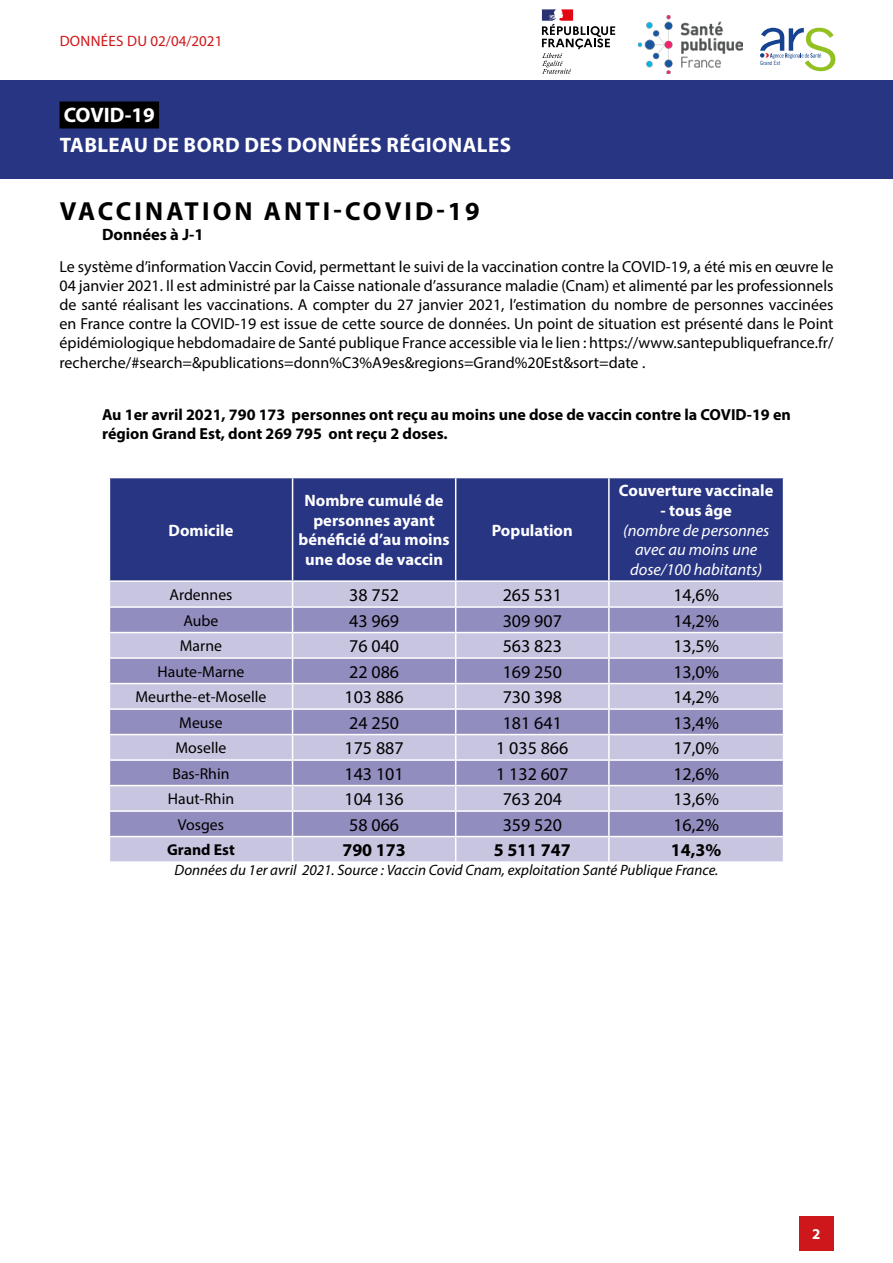
<style>
.page{position:relative;width:893px;height:1263px;background:#fff}
.page>*{position:absolute;margin:0;border:0;box-sizing:border-box;transform-origin:0 0}
.t1{font:700 26.25px "Myriad Pro";letter-spacing:.12em;color:#000}
.t2{font:700 21px/29.4px "Myriad Pro";letter-spacing:.02em;color:#fff}
.t3{font:18px "Myriad Pro";color:#000}
.t4{font:700 18px "Myriad Pro";color:#000}
.t5{font:700 16.5px/19.8px "Myriad Pro";color:#fff;text-align:center}
.t6{font:italic 16.5px/19.8px "Myriad Pro";color:#fff;text-align:center}
.t7{font:700 16.5px "Myriad Pro";color:#000}
.t8{font:16.05px/19.2px "Myriad Pro";color:#000;text-align:justify}
.t9{font:700 16.05px/19.2px "Myriad Pro";color:#000}
.t10{font:15.75px "Myriad Pro";color:#000}
.t11{font:700 15.75px "Myriad Pro";color:#000}
.t12{font:italic 15px "Myriad Pro";color:#000}
.t13{font:15px "Myriad Pro";letter-spacing:.02em;color:#cd171a}
.t14{font:700 15px "Myriad Pro";color:#fff}
.t15{font:5.85px "Trade Gothic LT Std Cn 18";color:#154390}
</style>
<div class="page">
<div style="left:0;top:80px;width:893px;height:99px;background:#283583"></div>
<div style="left:60px;top:101px;width:99px;height:27px;background:#000"></div>
<div style="left:799px;top:1216px;width:34px;height:34px;background:#cd171a"></div>
<img style="left:638px;top:15px;width:104px;height:59px">
<svg style="left:760px;top:28px;width:75px;height:43px"></svg>
<svg style="left:542px;top:9px;width:73px;height:65px"></svg>
<div style="left:110px;top:478px;width:673px;height:102px;background:#283583"></div>
<div style="left:110px;top:582px;width:673px;height:279px;background:#c8c5e0"></div>
<svg style="left:110px;top:608px;width:673px;height:228px;background:#aaa6cd"></svg>
<hr style="left:292px;top:478px;width:1px;height:102px;background:#fff">
<hr style="left:455px;top:478px;width:1px;height:102px;background:#fff">
<hr style="left:608px;top:478px;width:2px;height:102px;background:#fff">
<hr style="left:608px;top:582px;width:2px;height:24px;background:#fff">
<hr style="left:109px;top:606px;width:184px;height:2px;background:#fff">
<hr style="left:293px;top:606px;width:163px;height:2px;background:#fff">
<hr style="left:456px;top:606px;width:153px;height:2px;background:#fff">
<hr style="left:609px;top:606px;width:175px;height:2px;background:#fff">
<hr style="left:608px;top:608px;width:2px;height:24px;background:#fff">
<hr style="left:109px;top:632px;width:184px;height:1px;background:#fff">
<hr style="left:293px;top:632px;width:163px;height:1px;background:#fff">
<hr style="left:456px;top:632px;width:153px;height:1px;background:#fff">
<hr style="left:609px;top:632px;width:175px;height:1px;background:#fff">
<hr style="left:608px;top:633px;width:2px;height:24px;background:#fff">
<hr style="left:109px;top:657px;width:184px;height:2px;background:#fff">
<hr style="left:293px;top:657px;width:163px;height:2px;background:#fff">
<hr style="left:456px;top:657px;width:153px;height:2px;background:#fff">
<hr style="left:609px;top:657px;width:175px;height:2px;background:#fff">
<hr style="left:608px;top:659px;width:2px;height:24px;background:#fff">
<hr style="left:109px;top:683px;width:184px;height:1px;background:#fff">
<hr style="left:293px;top:683px;width:163px;height:1px;background:#fff">
<hr style="left:456px;top:683px;width:153px;height:1px;background:#fff">
<hr style="left:609px;top:683px;width:175px;height:1px;background:#fff">
<hr style="left:608px;top:684px;width:2px;height:24px;background:#fff">
<hr style="left:109px;top:708px;width:184px;height:2px;background:#fff">
<hr style="left:293px;top:708px;width:163px;height:2px;background:#fff">
<hr style="left:456px;top:708px;width:153px;height:2px;background:#fff">
<hr style="left:609px;top:708px;width:175px;height:2px;background:#fff">
<hr style="left:608px;top:710px;width:2px;height:24px;background:#fff">
<hr style="left:109px;top:734px;width:184px;height:1px;background:#fff">
<hr style="left:293px;top:734px;width:163px;height:1px;background:#fff">
<hr style="left:456px;top:734px;width:153px;height:1px;background:#fff">
<hr style="left:609px;top:734px;width:175px;height:1px;background:#fff">
<hr style="left:608px;top:735px;width:2px;height:24px;background:#fff">
<hr style="left:109px;top:759px;width:184px;height:2px;background:#fff">
<hr style="left:293px;top:759px;width:163px;height:2px;background:#fff">
<hr style="left:456px;top:759px;width:153px;height:2px;background:#fff">
<hr style="left:609px;top:759px;width:175px;height:2px;background:#fff">
<hr style="left:608px;top:761px;width:2px;height:24px;background:#fff">
<hr style="left:109px;top:785px;width:184px;height:1px;background:#fff">
<hr style="left:293px;top:785px;width:163px;height:1px;background:#fff">
<hr style="left:456px;top:785px;width:153px;height:1px;background:#fff">
<hr style="left:609px;top:785px;width:175px;height:1px;background:#fff">
<hr style="left:608px;top:786px;width:2px;height:24px;background:#fff">
<hr style="left:109px;top:810px;width:184px;height:2px;background:#fff">
<hr style="left:293px;top:810px;width:163px;height:2px;background:#fff">
<hr style="left:456px;top:810px;width:153px;height:2px;background:#fff">
<hr style="left:609px;top:810px;width:175px;height:2px;background:#fff">
<hr style="left:608px;top:812px;width:2px;height:24px;background:#fff">
<hr style="left:109px;top:836px;width:184px;height:1px;background:#fff">
<hr style="left:293px;top:836px;width:163px;height:1px;background:#fff">
<svg style="left:292px;top:582px;width:1px;height:279px"></svg>
<hr style="left:456px;top:836px;width:153px;height:1px;background:#fff">
<svg style="left:455px;top:582px;width:1px;height:279px"></svg>
<hr style="left:609px;top:836px;width:175px;height:1px;background:#fff">
<hr style="left:608px;top:837px;width:2px;height:24px;background:#fff">
<p class="t13" style="left:60px;top:31px;width:164px">DONNÉES DU 02/04/2021</p>
<h2 class="t2" style="left:60px;top:100px;width:453px">COVID-19<br>TABLEAU DE BORD DES DONNÉES RÉGIONALES</h2>
<p class="t15" style="left:760px;top:59px;width:22px">Grand Est</p>
<h1 class="t1" style="left:60px;top:194px;width:421px">VACCINATION ANTI-COVID-19</h1>
<p class="t7" style="left:102px;top:224px;width:103px">Données à J-1</p>
<p class="t8" style="left:60px;top:256px;width:775px">Le système d’information Vaccin Covid, permettant le suivi de la vaccination contre la COVID-19, a été mis en œuvre le 04 janvier 2021. Il est administré par la Caisse nationale d’assurance maladie (Cnam) et alimenté par les professionnels de santé réalisant les vaccinations. A compter du 27 janvier 2021, l’estimation du nombre de personnes vaccinées en France contre la COVID-19 est issue de cette source de données. Un point de situation est présenté dans le Point épidémiologique hebdomadaire de Santé publique France accessible via le lien : https://www.santepubliquefrance.fr/ recherche/#search=&amp;publications=donn%C3%A9es&amp;regions=Grand%20Est&amp;sort=date .</p>
<p class="t9" style="left:102px;top:404px;width:690px">Au 1er avril 2021, 790 173 personnes ont reçu au moins une dose de vaccin contre la COVID-19 en région Grand Est, dont 269 795 ont reçu 2 doses.</p>
<p class="t5" style="left:169px;top:519px;width:66px">Domicile</p>
<p class="t5" style="left:299px;top:490px;width:153px">Nombre cumulé de personnes ayant bénéficié d’au moins une dose de vaccin</p>
<p class="t5" style="left:492px;top:519px;width:83px">Population</p>
<p class="t5" style="left:619px;top:480px;width:156px">Couverture vaccinale</p>
<p class="t5" style="left:661px;top:500px;width:73px">- tous âge</p>
<p class="t6" style="left:623px;top:520px;width:148px">(nombre de personnes avec au moins une dose/100 habitants)</p>
<p class="t10" style="left:169px;top:585px;width:64px">Ardennes</p>
<p class="t3" style="left:349px;top:584px;width:51px">38 752</p>
<p class="t3" style="left:503px;top:584px;width:61px">265 531</p>
<p class="t3" style="left:673px;top:584px;width:47px">14,6%</p>
<p class="t10" style="left:183px;top:611px;width:36px">Aube</p>
<p class="t3" style="left:349px;top:609px;width:51px">43 969</p>
<p class="t3" style="left:503px;top:609px;width:61px">309 907</p>
<p class="t3" style="left:673px;top:609px;width:47px">14,2%</p>
<p class="t10" style="left:180px;top:636px;width:44px">Marne</p>
<p class="t3" style="left:349px;top:635px;width:51px">76 040</p>
<p class="t3" style="left:503px;top:635px;width:61px">563 823</p>
<p class="t3" style="left:673px;top:635px;width:47px">13,5%</p>
<p class="t10" style="left:157px;top:662px;width:89px">Haute-Marne</p>
<p class="t3" style="left:349px;top:660px;width:51px">22 086</p>
<p class="t3" style="left:503px;top:660px;width:61px">169 250</p>
<p class="t3" style="left:673px;top:660px;width:47px">13,0%</p>
<p class="t10" style="left:135px;top:687px;width:132px">Meurthe-et-Moselle</p>
<p class="t3" style="left:344px;top:686px;width:61px">103 886</p>
<p class="t3" style="left:503px;top:686px;width:61px">730 398</p>
<p class="t3" style="left:673px;top:686px;width:47px">14,2%</p>
<p class="t10" style="left:179px;top:713px;width:45px">Meuse</p>
<p class="t3" style="left:349px;top:711px;width:51px">24 250</p>
<p class="t3" style="left:503px;top:711px;width:61px">181 641</p>
<p class="t3" style="left:673px;top:711px;width:47px">13,4%</p>
<p class="t10" style="left:176px;top:738px;width:52px">Moselle</p>
<p class="t3" style="left:344px;top:737px;width:61px">175 887</p>
<p class="t3" style="left:496px;top:737px;width:74px">1 035 866</p>
<p class="t3" style="left:673px;top:737px;width:47px">17,0%</p>
<p class="t10" style="left:172px;top:764px;width:58px">Bas-Rhin</p>
<p class="t3" style="left:344px;top:762px;width:61px">143 101</p>
<p class="t3" style="left:496px;top:762px;width:74px">1 132 607</p>
<p class="t3" style="left:673px;top:762px;width:47px">12,6%</p>
<p class="t10" style="left:168px;top:789px;width:68px">Haut-Rhin</p>
<p class="t3" style="left:344px;top:788px;width:61px">104 136</p>
<p class="t3" style="left:503px;top:788px;width:61px">763 204</p>
<p class="t3" style="left:673px;top:788px;width:47px">13,6%</p>
<p class="t10" style="left:178px;top:815px;width:48px">Vosges</p>
<p class="t3" style="left:349px;top:813px;width:51px">58 066</p>
<p class="t3" style="left:503px;top:813px;width:61px">359 520</p>
<p class="t3" style="left:673px;top:813px;width:47px">16,2%</p>
<p class="t11" style="left:167px;top:840px;width:69px">Grand Est</p>
<p class="t4" style="left:342px;top:838px;width:65px">790 173</p>
<p class="t4" style="left:494px;top:838px;width:79px">5 511 747</p>
<p class="t4" style="left:671px;top:838px;width:52px">14,3%</p>
<p class="t12" style="left:174px;top:860px;width:545px">Données du 1er avril 2021. Source : Vaccin Covid Cnam, exploitation Santé Publique France.</p>
<p class="t14" style="left:812px;top:1224px;width:10px">2</p>
</div>
